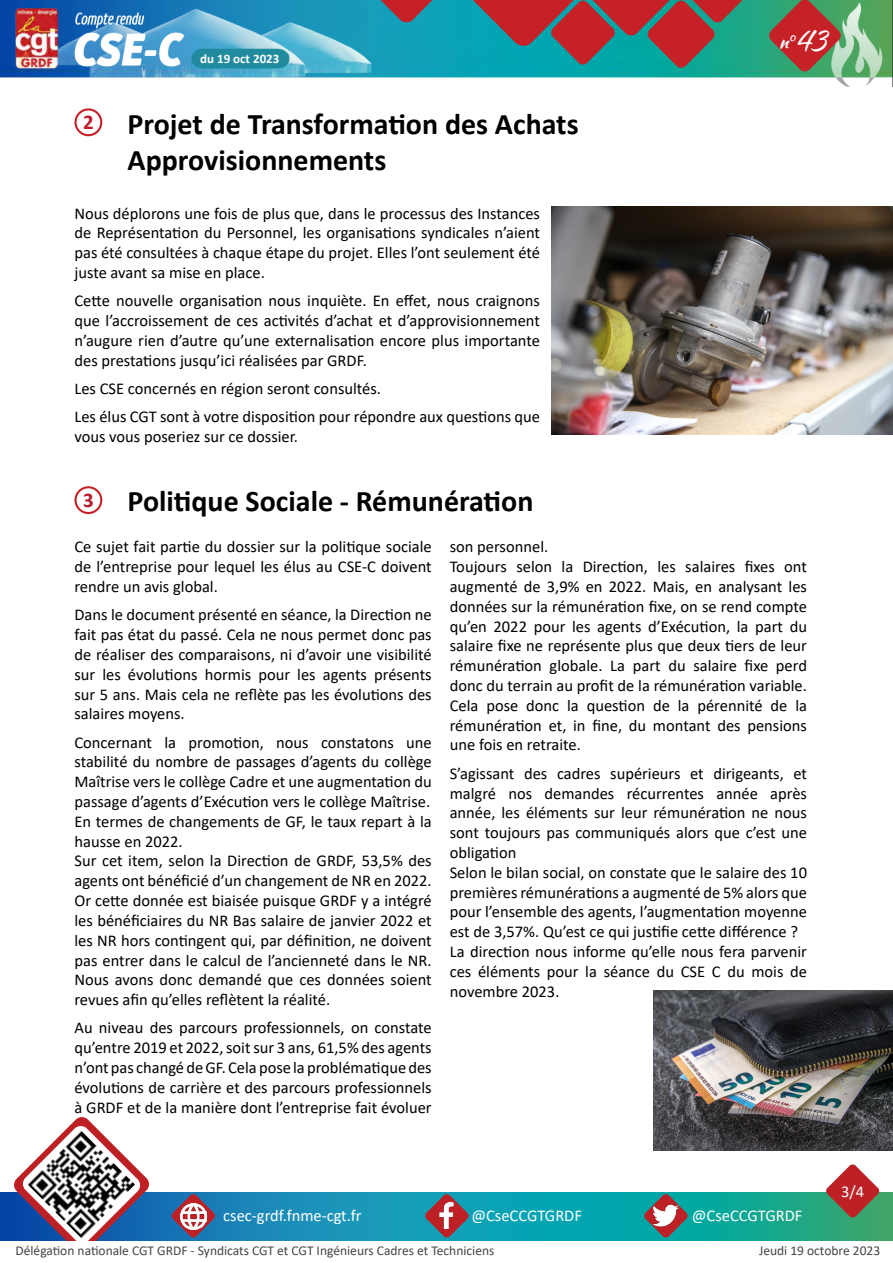
<style>
.page{position:relative;width:893px;height:1263px;background:#fff}
.page>*{position:absolute;margin:0;border:0;box-sizing:border-box;transform-origin:0 0}
.t1{font:36.6px "Alisha";color:#fff}
.t2{font:700 30px/36px "Calibri";color:#000}
.t3{font:700 21px "Calibri";color:#bb1d2c}
.t4{font:16.5px/19.8px "Calibri";color:#000;text-align:justify}
.t5{font:16.5px "Calibri";color:#fff}
.t6{font:13.5px "Calibri";color:#464545}
.t7{font:700 13.05px "Calibri";color:#fff}
</style>
<div class="page">
<img style="left:0;top:0;width:893px;height:87px">
<img style="left:0;top:1192px;width:893px;height:49px">
<svg style="left:425px;top:1194px;width:44px;height:44px"></svg>
<svg style="left:644px;top:1194px;width:44px;height:44px"></svg>
<svg style="left:826px;top:1164px;width:54px;height:54px"></svg>
<svg style="left:171px;top:1194px;width:44px;height:44px"></svg>
<svg style="left:13px;top:1117px;width:137px;height:124px"></svg>
<img style="left:180px;top:1203px;width:26px;height:26px">
<img style="left:434px;top:1203px;width:25px;height:26px">
<img style="left:653px;top:1203px;width:25px;height:26px">
<img style="left:28px;top:1131px;width:107px;height:107px">
<div style="left:74px;top:108px;width:28px;height:28px;border:2px solid #c62127;border-radius:50%"></div>
<div style="left:74px;top:486px;width:28px;height:28px;border:2px solid #c62127;border-radius:50%"></div>
<img style="left:551px;top:206px;width:342px;height:228px">
<img style="left:653px;top:991px;width:240px;height:159px">
<p class="t3" style="left:83px;top:108px;width:12px">2</p>
<p class="t7" style="left:200px;top:50px;width:81px">du 19 oct 2023</p>
<h2 class="t2" style="left:128px;top:105px;width:453px">Projet de Transformation des Achats<br>Approvisionnements</h2>
<p class="t4" style="left:74px;top:203px;width:467px">Nous déplorons une fois de plus que, dans le processus des Instances de Représentation du Personnel, les organisations syndicales n’aient pas été consultées à chaque étape du projet. Elles l’ont seulement été juste avant sa mise en place.</p>
<p class="t4" style="left:74px;top:291px;width:467px">Cette nouvelle organisation nous inquiète. En effet, nous craignons que l’accroissement de ces activités d’achat et d’approvisionnement n’augure rien d’autre qu’une externalisation encore plus importante des prestations jusqu’ici réalisées par GRDF.</p>
<p class="t4" style="left:74px;top:374px;width:467px;line-height:28.3px">Les CSE concernés en région seront consultés.<br>Les élus CGT sont à votre disposition pour répondre aux questions que</p>
<p class="t4" style="left:74px;top:426px;width:225px">vous vous poseriez sur ce dossier.</p>
<p class="t3" style="left:83px;top:485px;width:12px">3</p>
<h2 class="t2" style="left:128px;top:483px;width:407px">Politique Sociale - Rémunération</h2>
<h1 class="t1" style="left:798px;top:17px;width:33px">43</h1>
<p class="t4" style="left:74px;top:537px;width:359px">Ce sujet fait partie du dossier sur la politique sociale de l’entreprise pour lequel les élus au CSE-C doivent rendre un avis global.</p>
<p class="t4" style="left:74px;top:604px;width:359px">Dans le document présenté en séance, la Direction ne fait pas état du passé. Cela ne nous permet donc pas de réaliser des comparaisons, ni d’avoir une visibilité sur les évolutions hormis pour les agents présents sur 5 ans. Mais cela ne reflète pas les évolutions des salaires moyens.</p>
<p class="t4" style="left:74px;top:732px;width:359px;text-align:left">Concernant la promotion, nous constatons une stabilité du nombre de passages d’agents du collège Maîtrise vers le collège Cadre et une augmentation du passage d’agents d’Exécution vers le collège Maîtrise.<br>En termes de changements de GF, le taux repart à la hausse en 2022.<br>Sur cet item, selon la Direction de GRDF, 53,5% des agents ont bénéficié d’un changement de NR en 2022.<br>Or cette donnée est biaisée puisque GRDF y a intégré les bénéficiaires du NR Bas salaire de janvier 2022 et les NR hors contingent qui, par définition, ne doivent pas entrer dans le calcul de l’ancienneté dans le NR.<br>Nous avons donc demandé que ces données soient revues afin qu’elles reflètent la réalité.</p>
<p class="t4" style="left:74px;top:1017px;width:359px">Au niveau des parcours professionnels, on constate qu’entre 2019 et 2022, soit sur 3 ans, 61,5% des agents n’ont pas changé de GF. Cela pose la problématique des évolutions de carrière et des parcours professionnels à GRDF et de la manière dont l’entreprise fait évoluer</p>
<p class="t4" style="left:450px;top:537px;width:359px;text-align:left">son personnel.<br>Toujours selon la Direction, les salaires fixes ont augmenté de 3,9% en 2022. Mais, en analysant les données sur la rémunération fixe, on se rend compte qu’en 2022 pour les agents d’Exécution, la part du salaire fixe ne représente plus que deux tiers de leur rémunération globale. La part du salaire fixe perd donc du terrain au profit de la rémunération variable.<br>Cela pose donc la question de la pérennité de la rémunération et, in fine, du montant des pensions une fois en retraite.</p>
<p class="t4" style="left:450px;top:763px;width:359px;text-align:left">S’agissant des cadres supérieurs et dirigeants, et malgré nos demandes récurrentes année après année, les éléments sur leur rémunération ne nous sont toujours pas communiqués alors que c’est une obligation<br>Selon le bilan social, on constate que le salaire des 10 premières rémunérations a augmenté de 5% alors que pour l’ensemble des agents, l’augmentation moyenne est de 3,57%. Qu’est ce qui justifie cette différence ?<br>La direction nous informe qu’elle nous fera parvenir ces éléments pour la séance du CSE C du mois de novembre 2023.</p>
<p class="t5" style="left:841px;top:1180px;width:25px">3/4</p>
<p class="t5" style="left:223px;top:1204px;width:140px">csec-grdf.fnme-cgt.fr</p>
<p class="t5" style="left:471px;top:1204px;width:112px">@CseCCGTGRDF</p>
<p class="t5" style="left:692px;top:1204px;width:112px">@CseCCGTGRDF</p>
<p class="t6" style="left:759px;top:1241px;width:123px">Jeudi 19 octobre 2023</p>
<p class="t6" style="left:16px;top:1241px;width:480px">Délégation nationale CGT GRDF - Syndicats CGT et CGT Ingénieurs Cadres et Techniciens</p>
</div>
